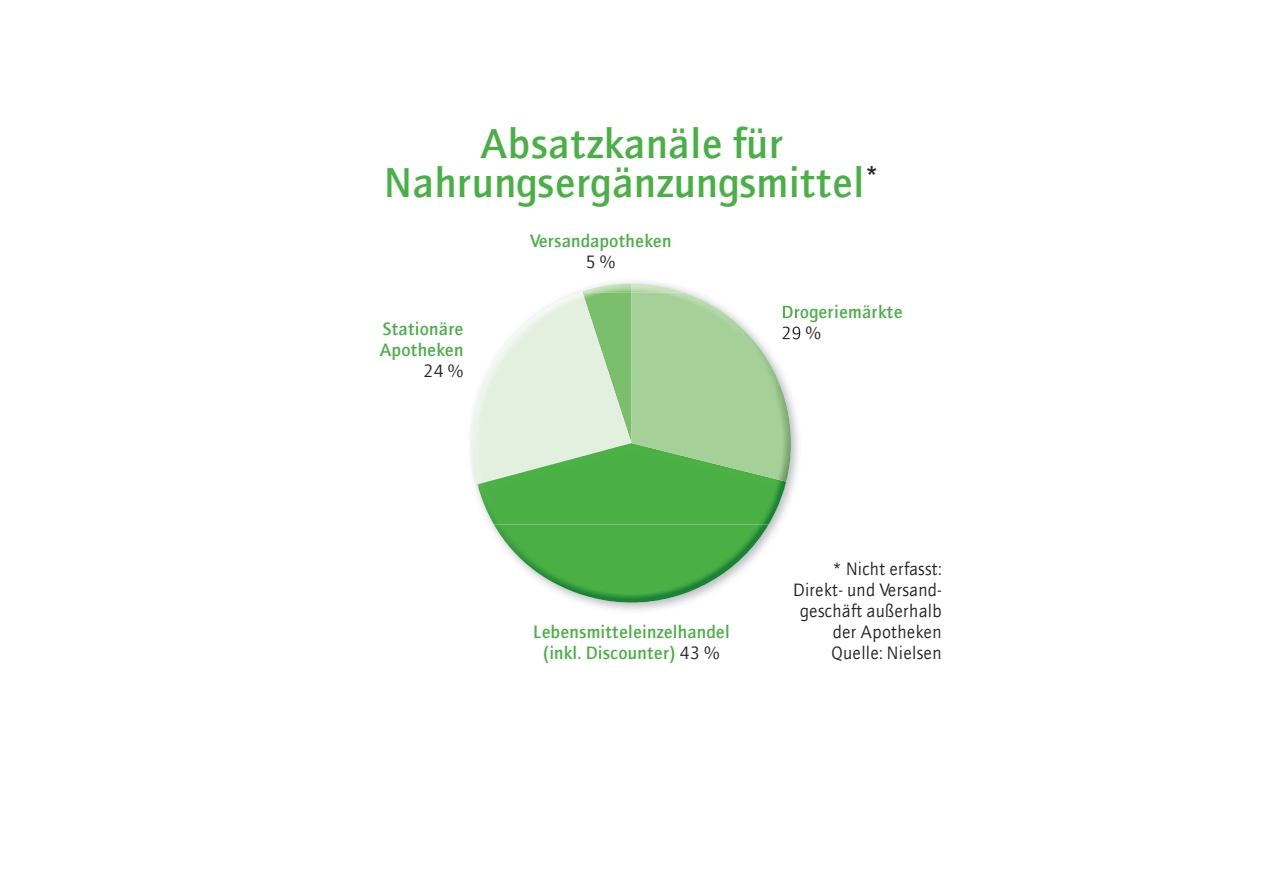
<style>
.page{position:relative;width:1263px;height:893px;background:#fff}
.page>*{position:absolute;margin:0;border:0;box-sizing:border-box;transform-origin:0 0}
.t1{font:500 42px/39px "ITC Quay Sans";letter-spacing:.01em;color:#49b045;text-align:center}
.t2{font:500 18px/21px "ITC Quay Sans";letter-spacing:.01em;color:#49b045;text-align:center}
.t3{font:18px/21px "ITC Quay Sans";letter-spacing:.01em;color:#231f20;text-align:right}
.s1{font-weight:400;color:#231f20}
</style>
<div class="page">
<img style="left:470px;top:281px;width:328px;height:329px">
<img style="left:783px;top:305px;width:19px;height:17px">
<img style="left:783px;top:327px;width:18px;height:12px">
<img style="left:582px;top:284px;width:49px;height:8px">
<img style="left:472px;top:291px;width:110px;height:193px">
<img style="left:478px;top:292px;width:153px;height:151px">
<img style="left:494px;top:482px;width:292px;height:121px">
<img style="left:478px;top:443px;width:298px;height:82px">
<img style="left:631px;top:284px;width:52px;height:8px">
<img style="left:776px;top:376px;width:15px;height:106px">
<img style="left:631px;top:292px;width:145px;height:187px">
<h1 class="t1" style="left:384px;top:124px;width:496px">Absatzkanäle für<br>Nahrungsergänzungsmittel<sup>*</sup></h1>
<p class="t2" style="left:379px;top:318px;width:86px;text-align:left">Stationäre<br>Apotheken</p>
<p class="t3" style="left:424px;top:360px;width:41px">24 %</p>
<p class="t2" style="left:530px;top:230px;width:143px">Versandapotheken</p>
<p class="t3" style="left:586px;top:251px;width:31px">5 %</p>
<p class="t2" style="left:781px;top:301px;width:123px">Drogeriemärkte</p>
<p class="t2" style="left:533px;top:621px;width:198px">Lebensmitteleinzelhandel (inkl. Discounter) <span class="s1">43 %</span></p>
<p class="t3" style="left:793px;top:558px;width:150px">* Nicht erfasst:<br>Direkt- und Versand&shy;geschäft außerhalb der Apotheken<br>Quelle: Nielsen</p>
</div>
